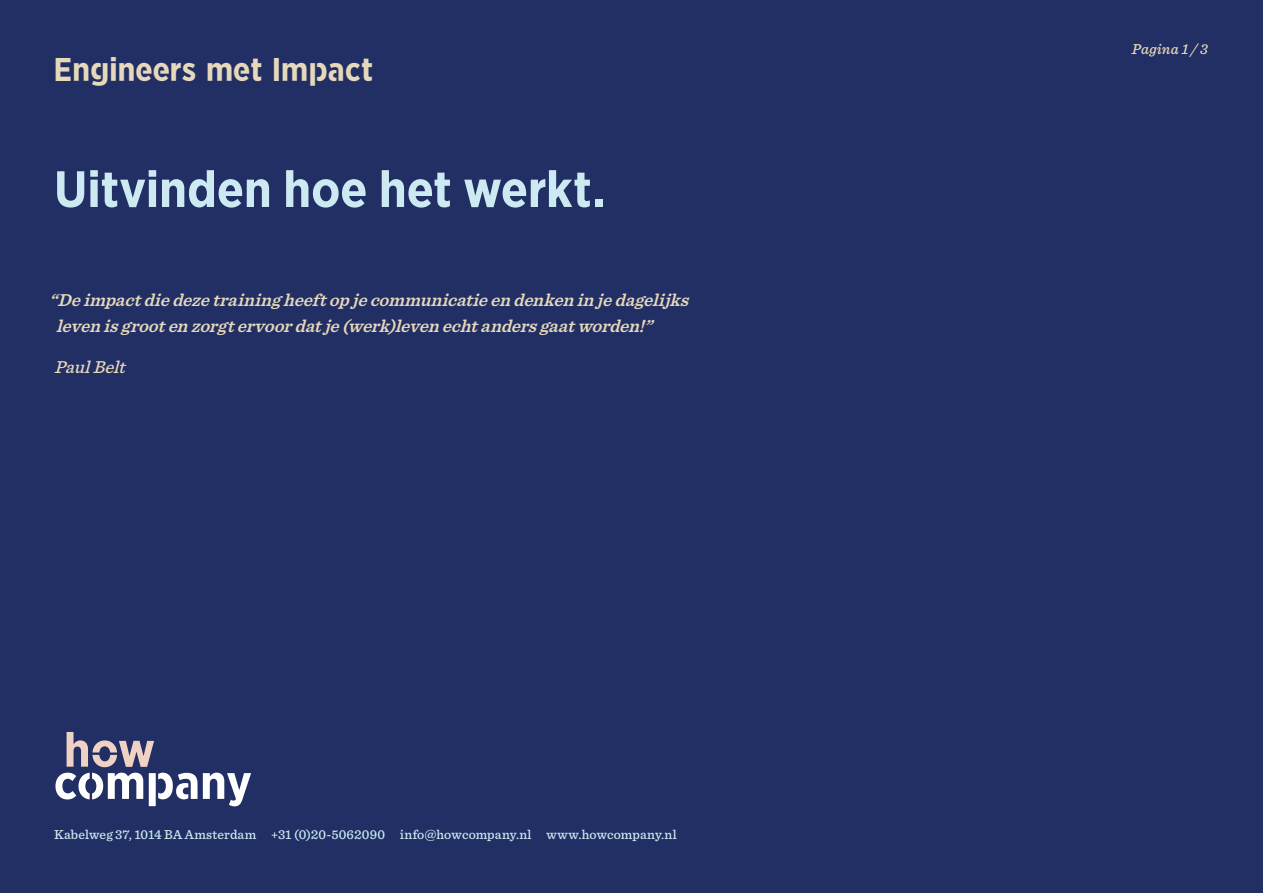
<style>
.page{position:relative;width:1263px;height:893px;background:#212f65}
.page>*{position:absolute;margin:0;border:0;box-sizing:border-box;transform-origin:0 0}
.t1{font:700 51px "Gotham Narrow";letter-spacing:-.005em;color:#cdeaf2}
.t2{font:33px "How Company";color:#e6d8ba}
.t3{font:italic 600 18px/25.5px "Sentinel";letter-spacing:-.015em;color:#e6d8ba}
.t4{font:italic 500 18px "Sentinel";color:#e6d8ba}
.t5{font:italic 500 15px "Sentinel";letter-spacing:.005em;color:#e6d8ba}
.t6{font:500 13.5px "Sentinel";letter-spacing:.01em;color:#cdeaf2}
</style>
<div class="page">
<svg style="left:67px;top:732px;width:87px;height:35px"></svg>
<svg style="left:203px;top:773px;width:48px;height:33px"></svg>
<svg style="left:55px;top:773px;width:88px;height:26px"></svg>
<svg style="left:149px;top:773px;width:48px;height:33px"></svg>
<h2 class="t2" style="left:54px;top:47px;width:321px">Engineers met Impact</h2>
<h1 class="t1" style="left:54px;top:156px;width:553px">Uitvinden hoe het werkt.</h1>
<p class="t3" style="left:56px;top:287px;width:641px;text-indent:-7px">“Deimpactdiedezetrainingheeftopjecommunicatieendenkeninjedagelijks levenisgrootenzorgtervoordatje(werk)levenechtandersgaatworden!”</p>
<p class="t4" style="left:54px;top:353px;width:79px">PaulBelt</p>
<p class="t6" style="left:54px;top:824px;width:624px">Kabelweg 37, 1014 BA Amsterdam +31 (0)20-5062090 info@howcompany.nl www.howcompany.nl</p>
<p class="t5" style="left:1132px;top:38px;width:78px">Pagina 1 / 3</p>
</div>
